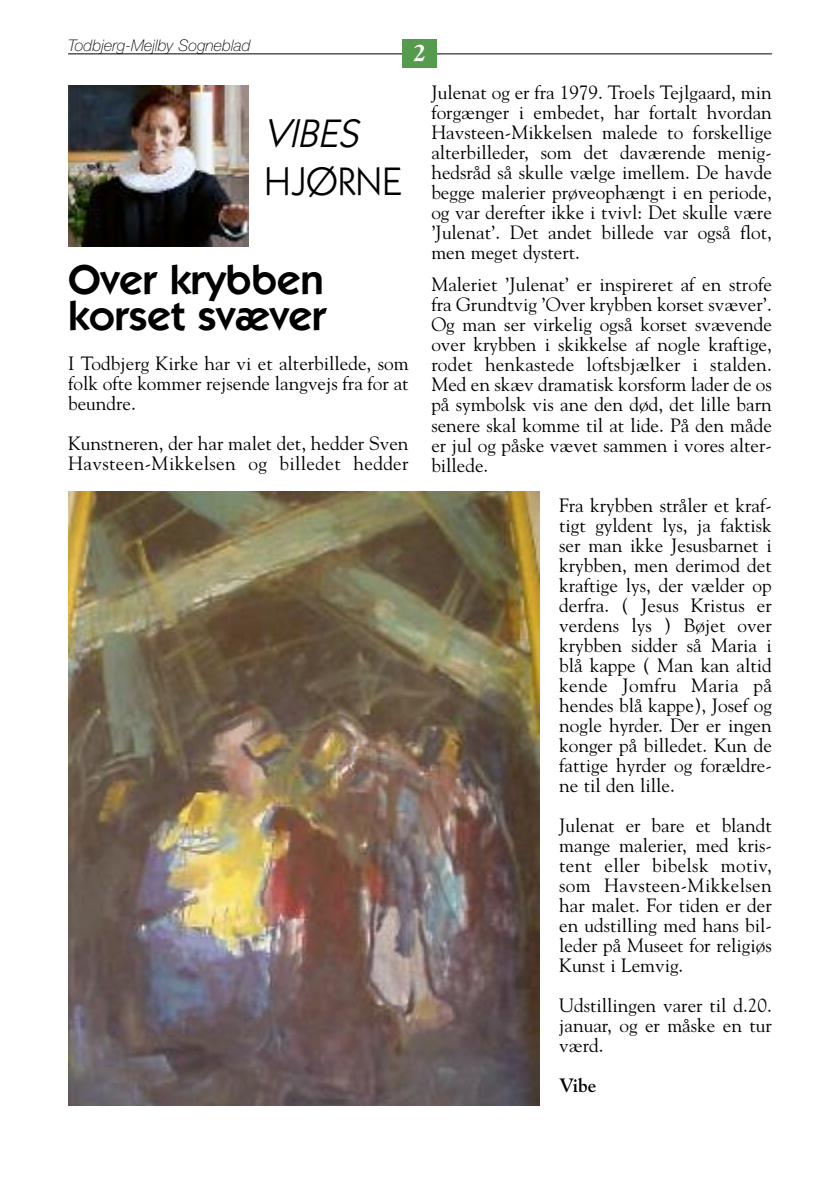
<style>
.page{position:relative;width:840px;height:1191px;background:#fff}
.page>*{position:absolute;margin:0;border:0;box-sizing:border-box;transform-origin:0 0}
.t1{font:600 42px/36px "Itc Kabel";color:#000}
.t2{font:40px "Itc Kabel";color:#000}
.t3{font:italic 40px "Itc Kabel";color:#000}
.t4{font:800 24px "Goudy";color:#fff}
.t5{font:19.2px/20px "Goudy";color:#000;text-align:justify}
.t6{font:19.2px/20px "Goudy";letter-spacing:.02em;color:#000}
.t7{font:700 19.2px "Goudy";color:#000}
.t8{font:italic 100 16px "Helvetica Neue";color:#000}
</style>
<div class="page">
<hr style="left:68px;top:54px;width:703px;height:1px;background:#000">
<div style="left:403px;top:40px;width:34px;height:28px;background:#549b4d"></div>
<img style="left:68px;top:85px;width:180px;height:162px">
<img style="left:68px;top:491px;width:471px;height:615px">
<p class="t8" style="left:68px;top:40px;width:184px">Todbjerg-Mejlby Sogneblad</p>
<p class="t4" style="left:413px;top:43px;width:15px">2</p>
<h2 class="t3" style="left:264px;top:118px;width:102px">VIBES</h2>
<h2 class="t2" style="left:264px;top:166px;width:139px">HJØRNE</h2>
<h1 class="t1" style="left:68px;top:265px;width:259px">Over krybben korset svæver</h1>
<p class="t5" style="left:68px;top:353px;width:342px">I Todbjerg Kirke har vi et alterbillede, som folk ofte kommer rejsende langvejs fra for at beundre.</p>
<p class="t6" style="left:68px;top:433px;width:342px">Kunstneren, der har malet det, hedder Sven<br>Havsteen-Mikkelsen og billedet hedder</p>
<p class="t5" style="left:431px;top:83px;width:342px">Julenat og er fra 1979. Troels Tejlgaard, min forgænger i embedet, har fortalt hvordan Havsteen-Mikkelsen malede to forskellige alterbilleder, som det daværende menig&shy;hedsråd så skulle vælge imellem. De havde begge malerier prøveophængt i en periode, og var derefter ikke i tvivl: Det skulle være ’Julenat’. Det andet billede var også flot, men meget dystert.</p>
<p class="t5" style="left:431px;top:275px;width:342px">Maleriet ’Julenat’ er inspireret af en strofe fra Grundtvig ’Over krybben korset svæver’.<br>Og man ser virkelig også korset svævende over krybben i skikkelse af nogle kraftige, rodet henkastede loftsbjælker i stalden.<br>Med en skæv dramatisk korsform lader de os på symbolsk vis ane den død, det lille barn senere skal komme til at lide. På den måde er jul og påske vævet sammen i vores alter&shy;billede.</p>
<p class="t5" style="left:559px;top:495px;width:214px">Fra krybben stråler et kraf&shy;tigt gyldent lys, ja faktisk ser man ikke Jesusbarnet i krybben, men derimod det kraftige lys, der vælder op derfra. ( Jesus Kristus er verdens lys ) Bøjet over krybben sidder så Maria i blå kappe ( Man kan altid kende Jomfru Maria på hendes blå kappe), Josef og nogle hyrder. Der er ingen konger på billedet. Kun de fattige hyrder og forældre&shy;ne til den lille.</p>
<p class="t5" style="left:559px;top:815px;width:214px">Julenat er bare et blandt mange malerier, med kris&shy;tent eller bibelsk motiv, som Havsteen-Mikkelsen har malet. For tiden er der en udstilling med hans bil&shy;leder på Museet for religiøs Kunst i Lemvig.</p>
<p class="t5" style="left:559px;top:995px;width:214px">Udstillingen varer til d.20. januar, og er måske en tur værd.</p>
<p class="t7" style="left:559px;top:1073px;width:38px">Vibe</p>
</div>
